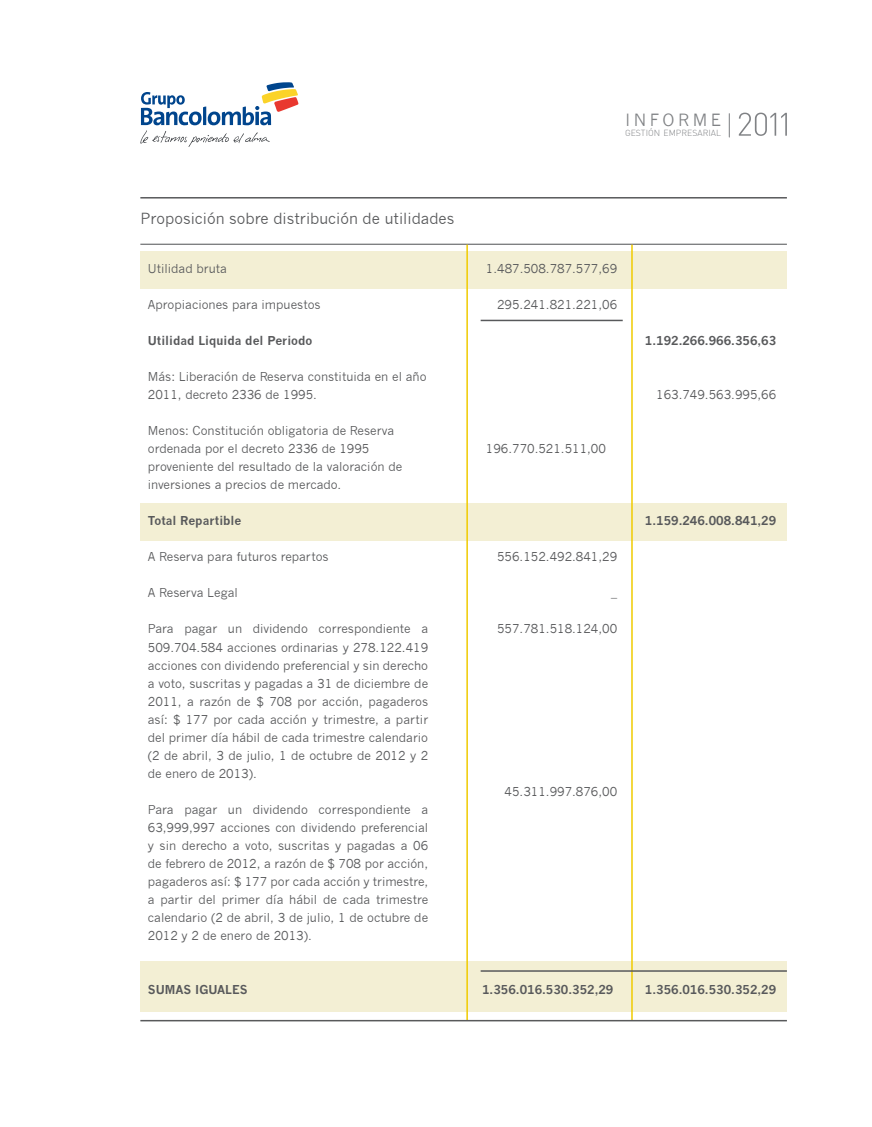
<style>
.page{position:relative;width:872px;height:1127px;background:#fff}
.page>*{position:absolute;margin:0;border:0;box-sizing:border-box;transform-origin:0 0}
.t1{font:16.5px "News Gothic";letter-spacing:.21em;color:#808285}
.t2{font:15px "News Gothic";color:#58595b}
.t3{font:12px/18px "News Gothic";color:#58595b}
.t4{font:700 12px "News Gothic";color:#58595b}
.t5{font:300 8.7px "DIN";color:#808285}
</style>
<div class="page">
<svg style="left:140px;top:82px;width:158px;height:65px"></svg>
<svg style="left:739px;top:113px;width:48px;height:23px"></svg>
<hr style="left:728px;top:114px;width:2px;height:23px;background:#808285">
<div style="left:140px;top:251px;width:647px;height:38px;background:#f3efd4"></div>
<div style="left:140px;top:503px;width:647px;height:38px;background:#f3efd4"></div>
<div style="left:140px;top:961px;width:647px;height:50px;background:#f3efd4"></div>
<hr style="left:140px;top:244px;width:647px;height:1px;background:#58595b">
<hr style="left:140px;top:197px;width:647px;height:1px;background:#58595b">
<hr style="left:466px;top:245px;width:2px;height:775px;background:#f0cb00">
<hr style="left:631px;top:245px;width:1px;height:775px;background:#f0cb00">
<hr style="left:140px;top:1020px;width:647px;height:1px;background:#58595b">
<hr style="left:480px;top:970px;width:307px;height:2px;background:#58595b">
<hr style="left:480px;top:320px;width:142px;height:1px;background:#58595b">
<h1 class="t1" style="left:625px;top:110px;width:97px">INFORME</h1>
<p class="t5" style="left:625px;top:128px;width:98px">GESTIÓN EMPRESARIAL</p>
<p class="t2" style="left:140px;top:210px;width:315px">Proposición sobre distribución de utilidades</p>
<p class="t3" style="left:148px;top:260px;width:81px">Utilidad bruta</p>
<p class="t3" style="left:148px;top:296px;width:174px">Apropiaciones para impuestos</p>
<p class="t4" style="left:148px;top:334px;width:166px">Utilidad Liquida del Periodo</p>
<p class="t3" style="left:148px;top:368px;width:280px">Más: Liberación de Reserva constituida en el año<br>2011, decreto 2336 de 1995.</p>
<p class="t3" style="left:148px;top:422px;width:256px">Menos: Constitución obligatoria de Reserva ordenada por el decreto 2336 de 1995 proveniente del resultado de la valoración de inversiones a precios de mercado.</p>
<p class="t4" style="left:148px;top:514px;width:95px">Total Repartible</p>
<p class="t3" style="left:148px;top:548px;width:182px">A Reserva para futuros repartos</p>
<p class="t3" style="left:148px;top:584px;width:92px">A Reserva Legal</p>
<p class="t3" style="left:148px;top:620px;width:282px;text-align:justify">Para pagar un dividendo correspondiente a 509.704.584 acciones ordinarias y 278.122.419 acciones con dividendo preferencial y sin derecho a voto, suscritas y pagadas a 31 de diciembre de 2011, a razón de $ 708 por acción, pagaderos así: $ 177 por cada acción y trimestre, a partir del primer día hábil de cada trimestre calendario (2 de abril, 3 de julio, 1 de octubre de 2012 y 2 de enero de 2013).</p>
<p class="t3" style="left:148px;top:800px;width:282px;text-align:justify">Para pagar un dividendo correspondiente a 63,999,997 acciones con dividendo preferencial y sin derecho a voto, suscritas y pagadas a 06 de febrero de 2012, a razón de $ 708 por acción, pagaderos así: $ 177 por cada acción y trimestre, a partir del primer día hábil de cada trimestre calendario (2 de abril, 3 de julio, 1 de octubre de 2012 y 2 de enero de 2013).</p>
<p class="t4" style="left:148px;top:982px;width:101px">SUMAS IGUALES</p>
<p class="t3" style="left:486px;top:260px;width:133px">1.487.508.787.577,69</p>
<p class="t3" style="left:497px;top:296px;width:122px">295.241.821.221,06</p>
<p class="t3" style="left:486px;top:440px;width:122px">196.770.521.511,00</p>
<p class="t3" style="left:497px;top:548px;width:122px">556.152.492.841,29</p>
<p class="t3" style="left:611px;top:584px;width:7px">_</p>
<p class="t3" style="left:497px;top:620px;width:122px">557.781.518.124,00</p>
<p class="t4" style="left:645px;top:334px;width:133px">1.192.266.966.356,63</p>
<p class="t3" style="left:656px;top:386px;width:122px">163.749.563.995,66</p>
<p class="t4" style="left:645px;top:514px;width:133px">1.159.246.008.841,29</p>
<p class="t3" style="left:504px;top:782px;width:114px">45.311.997.876,00</p>
<p class="t4" style="left:482px;top:982px;width:133px">1.356.016.530.352,29</p>
<p class="t4" style="left:645px;top:982px;width:133px">1.356.016.530.352,29</p>
</div>
